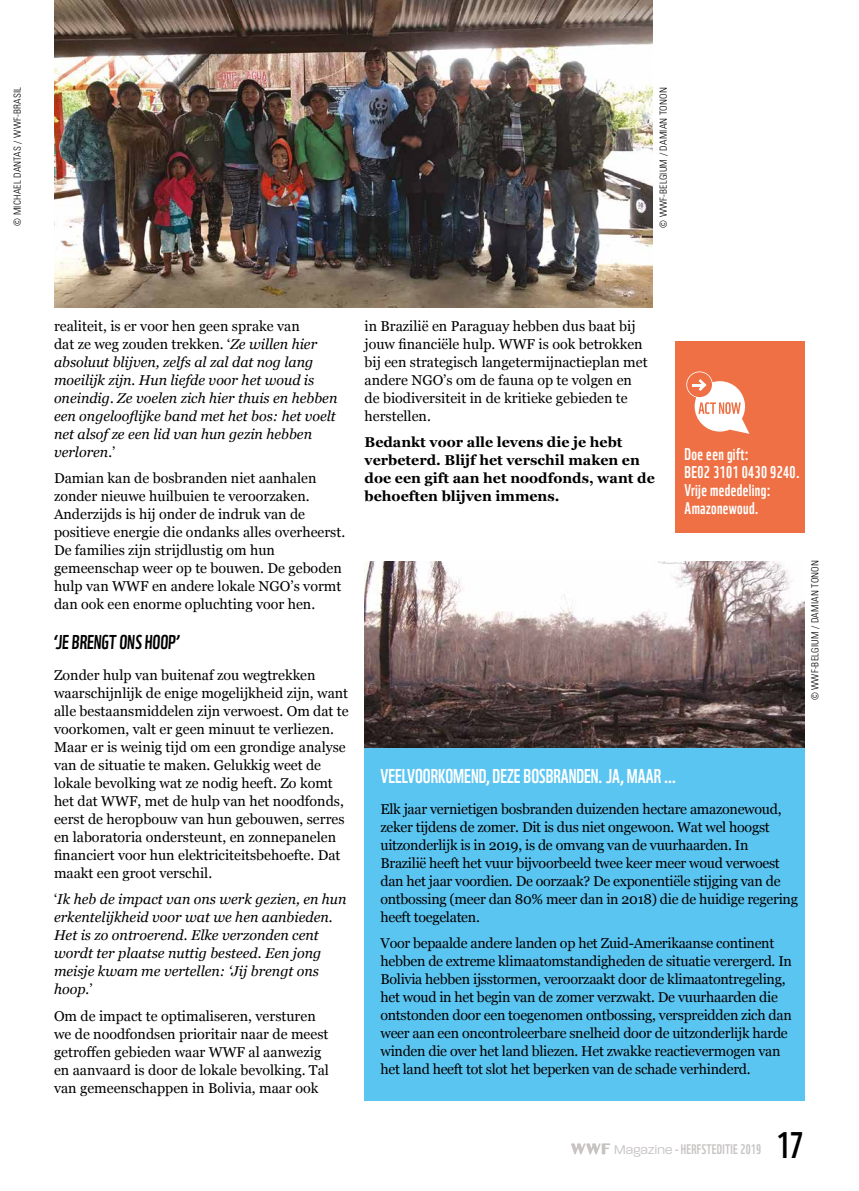
<style>
.page{position:relative;width:859px;height:1191px;background:#fff}
.page>*{position:absolute;margin:0;border:0;box-sizing:border-box;transform-origin:0 0}
.t1{font:36px "WWF";color:#000}
.Intertitre{font:19.5px "WWF";color:#fff}
.Intertitre-2{font:19.5px "WWF";color:#000}
.Meer_info{font:16.5px/18px "WWF";letter-spacing:.02em;color:#fff}
.BT{font:14.25px/18px "Georgia";color:#000}
.BT-2{font:14.25px/18px "Georgia";letter-spacing:-.02em;color:#000}
.BT-3{font:italic 14.25px/18px "Georgia";color:#000}
.BT-4{font:700 14.25px/18px "Georgia";color:#000}
.t2{font:13.5px "WWF";letter-spacing:.02em;color:#c7c4c3}
.Credit{font:300 condensed 9.75px "Univers LT Std";letter-spacing:.02em;color:#000}
.s1{font-style:normal}
.s2{font-family:"Paralucent";font-weight:300}
</style>
<div class="page">
<img style="left:54px;top:0;width:598px;height:308px">
<div style="left:365px;top:561px;width:440px;height:539px;background:#5bc5f2"></div>
<img style="left:365px;top:561px;width:440px;height:186px">
<div style="left:675px;top:341px;width:130px;height:192px;background:#ee7044"></div>
<svg style="left:686px;top:371px;width:63px;height:63px"></svg>
<svg style="left:571px;top:1143px;width:39px;height:11px"></svg>
<p class="Credit" style="left:12px;top:226px;width:140px;rotate:-90deg">© MICHAEL DANTAS / WWF-BRASIL</p>
<p class="Credit" style="left:658px;top:228px;width:142px;rotate:-90deg">© WWF-BELGIUM / DAMIAN TONON</p>
<p class="BT-3" style="left:54px;top:316px;width:285px"><span class="s1">realiteit, is er voor hen geen sprake van<br>dat ze weg zouden trekken. ‘</span>Ze willen hier absoluut blijven, zelfs al zal dat nog lang moeilijk zijn. Hun liefde voor het woud is oneindig. Ze voelen zich hier thuis en hebben een ongelooflijke band met het bos: het voelt net alsof ze een lid van hun gezin hebben verloren.<span class="s1">’</span></p>
<p class="BT" style="left:54px;top:469px;width:293px">Damian kan de bosbranden niet aanhalen zonder nieuwe huilbuien te veroorzaken.<br>Anderzijds is hij onder de indruk van de positieve energie die ondanks alles overheerst.<br>De families zijn strijdlustig om hun gemeenschap weer op te bouwen. De geboden hulp van WWF en andere lokale NGO’s vormt dan ook een enorme opluchting voor hen.</p>
<p class="Intertitre-2" style="left:54px;top:627px;width:128px">‘JE BRENGT ONS HOOP’</p>
<p class="BT" style="left:54px;top:665px;width:296px">Zonder hulp van buitenaf zou wegtrekken waarschijnlijk de enige mogelijkheid zijn, want alle bestaansmiddelen zijn verwoest. Om dat te voorkomen, valt er geen minuut te verliezen.<br>Maar er is weinig tijd om een grondige analyse van de situatie te maken. Gelukkig weet de lokale bevolking wat ze nodig heeft. Zo komt het dat WWF, met de hulp van het noodfonds, eerst de heropbouw van hun gebouwen, serres en laboratoria ondersteunt, en zonnepanelen financiert voor hun elektriciteitsbehoefte. Dat maakt een groot verschil.</p>
<p class="BT-3" style="left:54px;top:890px;width:294px"><span class="s1">‘</span>Ik heb de impact van ons werk gezien, en hun erkentelijkheid voor wat we hen aanbieden.<br>Het is zo ontroerend. Elke verzonden cent wordt ter plaatse nuttig besteed. Een jong meisje kwam me vertellen: ‘Jij brengt ons hoop.<span class="s1">’</span></p>
<p class="BT" style="left:54px;top:1006px;width:277px">Om de impact te optimaliseren, versturen we de noodfondsen prioritair naar de meest getroffen gebieden waar WWF al aanwezig en aanvaard is door de lokale bevolking. Tal van gemeenschappen in Bolivia, maar ook</p>
<p class="BT" style="left:365px;top:316px;width:285px">in Brazilië en Paraguay hebben dus baat bij jouw financiële hulp. WWF is ook betrokken bij een strategisch langetermijnactieplan met andere NGO’s om de fauna op te volgen en de biodiversiteit in de kritieke gebieden te herstellen.</p>
<p class="BT-4" style="left:365px;top:433px;width:292px">Bedankt voor alle levens die je hebt verbeterd. Blijf het verschil maken en doe een gift aan het noodfonds, want de behoeften blijven immens.</p>
<p class="Meer_info" style="left:685px;top:444px;width:117px">Doe een gift:<br>BE02 3101 0430 9240.<br>Vrije mededeling:<br>Amazonewoud.</p>
<p class="Credit" style="left:809px;top:700px;width:142px;rotate:-90deg">© WWF-BELGIUM / DAMIAN TONON</p>
<p class="Intertitre" style="left:380px;top:760px;width:298px">VEELVOORKOMEND, DEZE BOSBRANDEN. JA, MAAR …</p>
<p class="BT-2" style="left:380px;top:799px;width:419px">Elk jaar vernietigen bosbranden duizenden hectare amazonewoud, zeker tijdens de zomer. Dit is dus niet ongewoon. Wat wel hoogst uitzonderlijk is in 2019, is de omvang van de vuurhaarden. In Brazilië heeft het vuur bijvoorbeeld twee keer meer woud verwoest dan het jaar voordien. De oorzaak? De exponentiële stijging van de ontbossing (meer dan 80% meer dan in 2018) die de huidige regering heeft toegelaten.</p>
<p class="BT-2" style="left:380px;top:933px;width:413px">Voor bepaalde andere landen op het Zuid-Amerikaanse continent hebben de extreme klimaatomstandigheden de situatie verergerd. In Bolivia hebben ijsstormen, veroorzaakt door de klimaatontregeling, het woud in het begin van de zomer verzwakt. De vuurhaarden die ontstonden door een toegenomen ontbossing, verspreidden zich dan weer aan een oncontroleerbare snelheid door de uitzonderlijk harde winden die over het land bliezen. Het zwakke reactievermogen van het land heeft tot slot het beperken van de schade verhinderd.</p>
<p class="t2" style="left:614px;top:1139px;width:149px"><span class="s2">Magazine</span> - HERFSTEDITIE 2019</p>
<h1 class="t1" style="left:777px;top:1117px;width:28px">17</h1>
</div>
